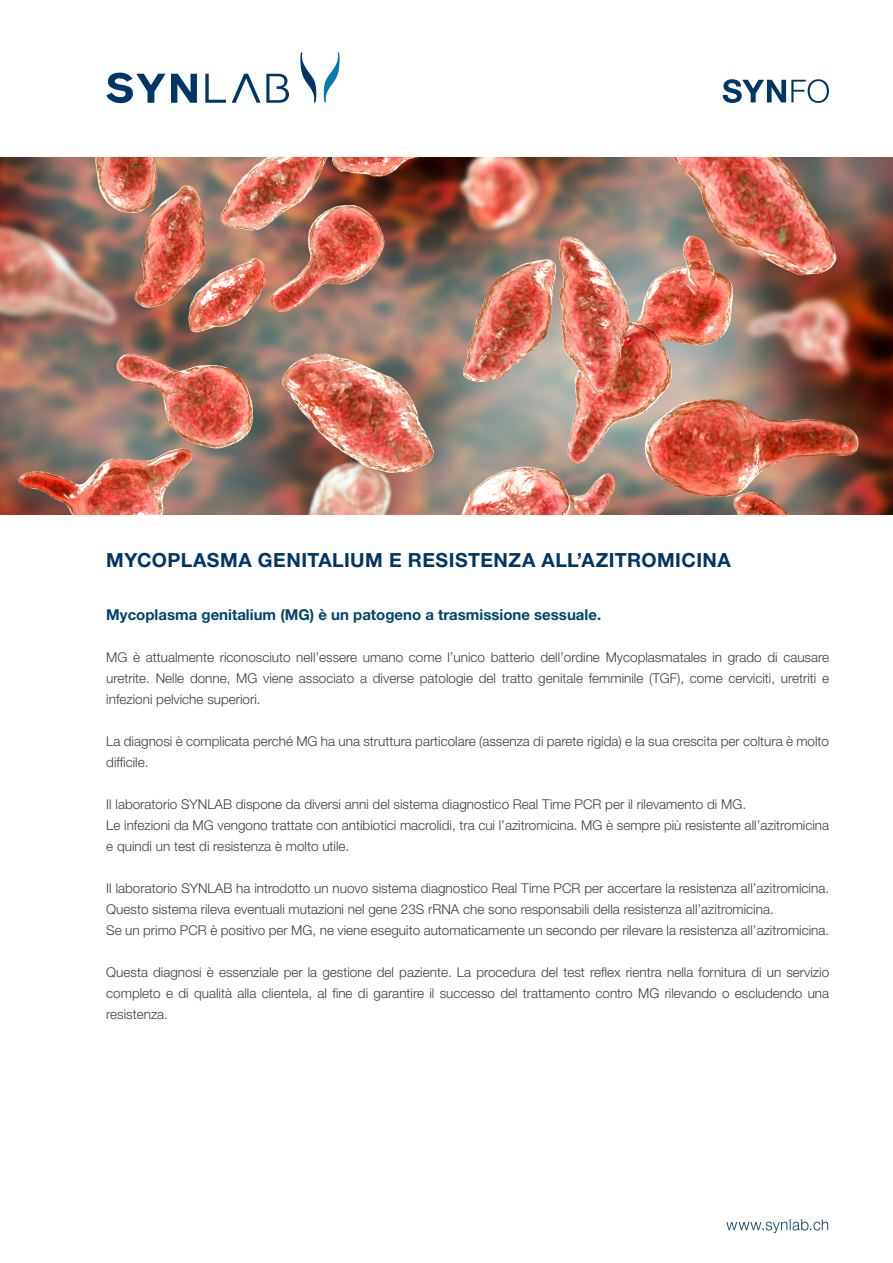
<style>
.page{position:relative;width:893px;height:1263px;background:#fff}
.page>*{position:absolute;margin:0;border:0;box-sizing:border-box;transform-origin:0 0}
.Lauftext{font:700 19.5px "Helvetica Neue LT Std";letter-spacing:.025em;color:#003667}
.t1{font:700 15px "Helvetica Neue LT Std";color:#004372}
.t2{font:300 13.5px/21px "Helvetica Neue LT Std";color:#3e3e3f}
</style>
<div class="page">
<svg style="left:723px;top:79px;width:106px;height:24px"></svg>
<img style="left:726px;top:1219px;width:103px;height:15px">
<svg style="left:300px;top:52px;width:16px;height:51px"></svg>
<svg style="left:324px;top:52px;width:16px;height:51px"></svg>
<svg style="left:205px;top:74px;width:21px;height:29px"></svg>
<svg style="left:106px;top:72px;width:91px;height:31px"></svg>
<svg style="left:232px;top:74px;width:57px;height:29px"></svg>
<img style="left:0;top:157px;width:893px;height:357px">
<p class="Lauftext" style="left:106px;top:548px;width:626px">MYCOPLASMA GENITALIUM E RESISTENZA ALL’AZITROMICINA</p>
<p class="t1" style="left:106px;top:605px;width:496px">Mycoplasma genitalium (MG) è un patogeno a trasmissione sessuale.</p>
<p class="t2" style="left:106px;top:646px;width:724px;text-align:justify">MG è attualmente riconosciuto nell’essere umano come l’unico batterio dell’ordine Mycoplasmatales in grado di causare uretrite. Nelle donne, MG viene associato a diverse patologie del tratto genitale femminile (TGF), come cerviciti, uretriti e infezioni pelviche superiori.</p>
<p class="t2" style="left:106px;top:730px;width:724px">La diagnosi è complicata perché MG ha una struttura particolare (assenza di parete rigida) e la sua crescita per coltura è molto difficile.</p>
<p class="t2" style="left:106px;top:793px;width:641px">Il laboratorio SYNLAB dispone da diversi anni del sistema diagnostico Real Time PCR per il rilevamento di MG.</p>
<p class="t2" style="left:106px;top:814px;width:724px">Le infezioni da MG vengono trattate con antibiotici macrolidi, tra cui l’azitromicina. MG è sempre più resistente all’azitromicina e quindi un test di resistenza è molto utile.</p>
<p class="t2" style="left:106px;top:877px;width:724px">Il laboratorio SYNLAB ha introdotto un nuovo sistema diagnostico Real Time PCR per accertare la resistenza all’azitromicina.<br>Questo sistema rileva eventuali mutazioni nel gene 23S rRNA che sono responsabili della resistenza all’azitromicina.</p>
<p class="t2" style="left:106px;top:919px;width:724px">Se un primo PCR è positivo per MG, ne viene eseguito automaticamente un secondo per rilevare la resistenza all’azitromicina.</p>
<p class="t2" style="left:106px;top:961px;width:724px;text-align:justify">Questa diagnosi è essenziale per la gestione del paziente. La procedura del test reflex rientra nella fornitura di un servizio completo e di qualità alla clientela, al fine di garantire il successo del trattamento contro MG rilevando o escludendo una resistenza.</p>
</div>
